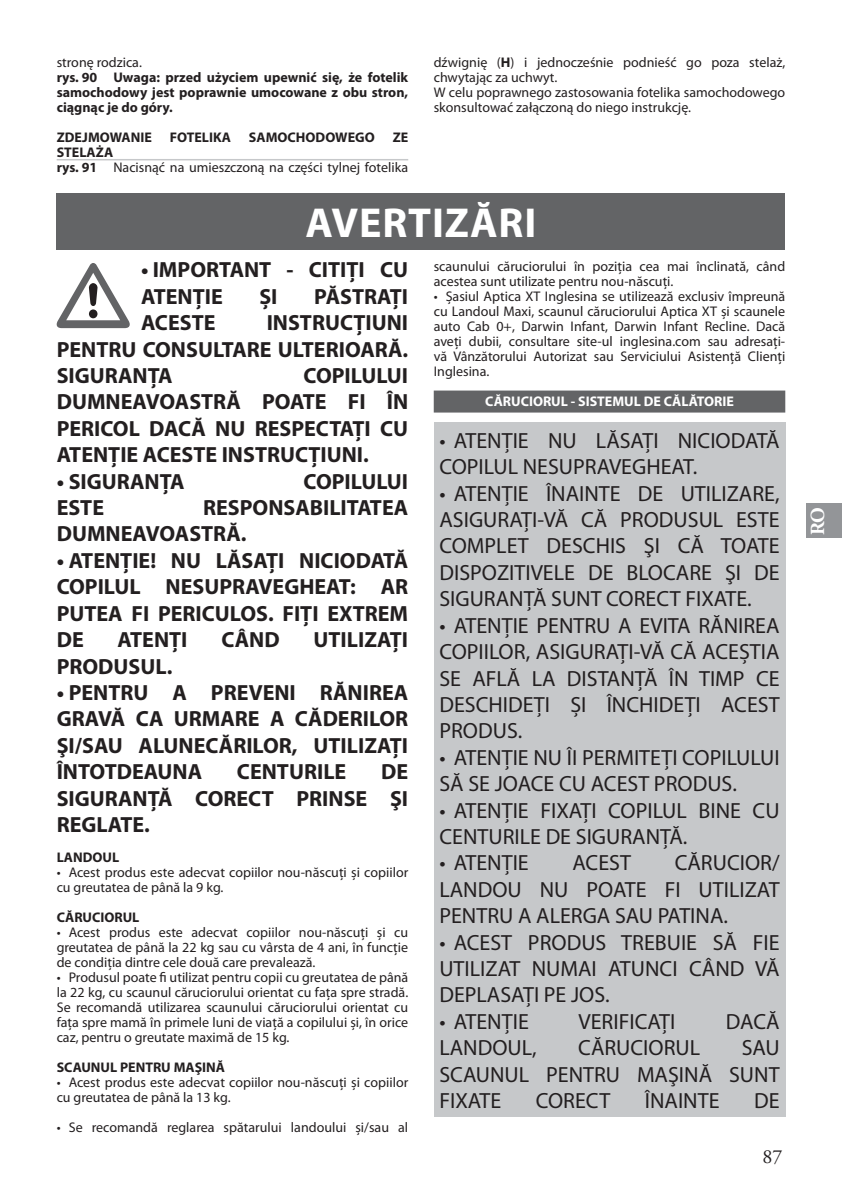
<style>
.page{position:relative;width:842px;height:1191px;background:#fff}
.page>*{position:absolute;margin:0;border:0;box-sizing:border-box;transform-origin:0 0}
.t1{font:700 42px "Myriad Pro";letter-spacing:.02em;color:#fff}
.t2{font:22px/26.4px "Myriad Pro";color:#231f20;text-align:justify}
.t3{font:700 22px/26.4px "Myriad Pro";color:#231f20;text-align:justify}
.t4{font:20px "Adobe Garamond Pro";color:#231f20}
.t5{font:700 20px "Adobe Garamond Pro";color:#fff}
.t6{font:14px/15px "Myriad Pro";color:#231f20}
.t7{font:700 14px/15px "Myriad Pro";color:#231f20;text-align:justify}
.t8{font:700 14px "Myriad Pro";color:#fff}
.s1{font-weight:700}
</style>
<div class="page">
<div style="left:806px;top:504px;width:36px;height:34px;background:#939598"></div>
<hr style="left:57px;top:159px;width:351px;height:1px;background:#c6c8ca">
<div style="left:434px;top:422px;width:351px;height:695px;background:#c6c8ca"></div>
<svg style="left:57px;top:263px;width:73px;height:65px"></svg>
<div style="left:434px;top:390px;width:351px;height:22px;background:#636466"></div>
<div style="left:57px;top:193px;width:728px;height:56px;background:#636466"></div>
<p class="t6" style="left:57px;top:56px;width:87px">stronę rodzica.</p>
<p class="t7" style="left:57px;top:71px;width:353px">rys. 90 Uwaga: przed użyciem upewnić się, że fotelik samochodowy jest poprawnie umocowane z obu stron, ciągnąc je do góry.</p>
<p class="t7" style="left:57px;top:131px;width:97px">ZDEJMOWANIE</p>
<p class="t7" style="left:170px;top:131px;width:63px">FOTELIKA</p>
<p class="t7" style="left:249px;top:131px;width:127px">SAMOCHODOWEGO</p>
<p class="t7" style="left:393px;top:131px;width:17px">ZE</p>
<p class="t6" style="left:57px;top:146px;width:353px"><span class="s1">STELAŻA<br>rys. 91</span> Nacisnąć na umieszczoną na części tylnej fotelika</p>
<p class="t6" style="left:434px;top:56px;width:353px">dźwignię (<span class="s1">H</span>) i jednocześnie podnieść go poza stelaż, chwytając za uchwyt.<br>W celu poprawnego zastosowania fotelika samochodowego skonsultować załączoną do niego instrukcję.</p>
<h1 class="t1" style="left:306px;top:207px;width:232px">AVERTIZĂRI</h1>
<h2 class="t3" style="left:141px;top:258px;width:269px">• IMPORTANT - CITIȚI CU<br>ATENȚIE</h2>
<h2 class="t3" style="left:259px;top:285px;width:20px">ȘI</h2>
<h2 class="t3" style="left:314px;top:285px;width:96px">PĂSTRAȚI</h2>
<h2 class="t3" style="left:57px;top:311px;width:353px;text-indent:210px">INSTRUCȚIUNI PENTRU CONSULTARE ULTERIOARĂ.<br>SIGURANŢA</h2>
<h2 class="t3" style="left:141px;top:311px;width:76px">ACESTE</h2>
<h2 class="t3" style="left:57px;top:364px;width:353px;text-indent:247px">COPILULUI DUMNEAVOASTRĂ POATE FI ÎN PERICOL DACĂ NU RESPECTAŢI CU ATENŢIE ACESTE INSTRUCŢIUNI.</h2>
<h2 class="t3" style="left:57px;top:469px;width:129px">• SIGURANŢA</h2>
<h2 class="t3" style="left:304px;top:469px;width:106px">COPILULUI</h2>
<h2 class="t3" style="left:57px;top:496px;width:49px">ESTE</h2>
<h2 class="t3" style="left:57px;top:496px;width:353px;text-indent:146px">RESPONSABILITATEA<br>DUMNEAVOASTRĂ.</h2>
<h2 class="t3" style="left:57px;top:549px;width:353px">• ATENŢIE! NU LĂSAŢI NICIODATĂ COPILUL NESUPRAVEGHEAT: AR PUTEA FI PERICULOS. FIŢI EXTREM DE</h2>
<h2 class="t3" style="left:118px;top:628px;width:71px">ATENŢI</h2>
<h2 class="t3" style="left:221px;top:628px;width:60px">CÂND</h2>
<h2 class="t3" style="left:314px;top:628px;width:96px">UTILIZAŢI</h2>
<h2 class="t3" style="left:57px;top:654px;width:117px">PRODUSUL.</h2>
<h2 class="t3" style="left:57px;top:681px;width:353px">• PENTRU A PREVENI RĂNIREA GRAVĂ CA URMARE A CĂDERILOR ŞI/SAU ALUNECĂRILOR, UTILIZAŢI ÎNTOTDEAUNA</h2>
<h2 class="t3" style="left:237px;top:760px;width:111px">CENTURILE</h2>
<h2 class="t3" style="left:57px;top:760px;width:353px;text-indent:324px">DE SIGURANŢĂ CORECT PRINSE ŞI REGLATE.</h2>
<p class="t7" style="left:57px;top:850px;width:64px">LANDOUL</p>
<p class="t6" style="left:57px;top:865px;width:353px">• Acest produs este adecvat copiilor nou-născuți și copiilor cu greutatea de până la 9 kg.</p>
<p class="t7" style="left:57px;top:910px;width:84px">CĂRUCIORUL</p>
<p class="t6" style="left:57px;top:925px;width:353px;text-align:justify">• Acest produs este adecvat copiilor nou-născuți și cu greutatea de până la 22 kg sau cu vârsta de 4 ani, în funcție de condiția dintre cele două care prevalează.</p>
<p class="t6" style="left:57px;top:970px;width:353px;text-align:justify">• Produsul poate fi utilizat pentru copii cu greutatea de până la 22 kg, cu scaunul căruciorului orientat cu fața spre stradă.<br>Se recomandă utilizarea scaunului căruciorului orientat cu fața spre mamă în primele luni de viață a copilului și, în orice caz, pentru o greutate maximă de 15 kg.</p>
<p class="t7" style="left:57px;top:1060px;width:170px">SCAUNUL PENTRU MAŞINĂ</p>
<p class="t6" style="left:57px;top:1075px;width:353px">• Acest produs este adecvat copiilor nou-născuți și copiilor cu greutatea de până la 13 kg.</p>
<p class="t6" style="left:57px;top:1120px;width:353px">• Se recomandă reglarea spătarului landoului și/sau al</p>
<p class="t6" style="left:434px;top:260px;width:353px">scaunului căruciorului în poziția cea mai înclinată, când acestea sunt utilizate pentru nou-născuți.</p>
<p class="t6" style="left:434px;top:290px;width:353px;text-align:justify">• Șasiul Aptica XT Inglesina se utilizează exclusiv împreună cu Landoul Maxi, scaunul căruciorului Aptica XT și scaunele auto Cab 0+, Darwin Infant, Darwin Infant Recline. Dacă aveți dubii, consultare site-ul inglesina.com sau adresați&shy;vă Vânzătorului Autorizat sau Serviciului Asistență Clienți Inglesina.</p>
<p class="t8" style="left:485px;top:396px;width:250px">CĂRUCIORUL - SISTEMUL DE CĂLĂTORIE</p>
<h2 class="t2" style="left:439px;top:429px;width:342px">• ATENŢIE NU LĂSAŢI NICIODATĂ<br>COPILUL NESUPRAVEGHEAT.</h2>
<h2 class="t2" style="left:439px;top:481px;width:342px">• ATENŢIE ÎNAINTE DE UTILIZARE, ASIGURAŢI-VĂ CĂ PRODUSUL ESTE COMPLET DESCHIS ŞI CĂ TOATE DISPOZITIVELE DE BLOCARE ŞI DE SIGURANŢĂ SUNT CORECT FIXATE.</h2>
<h2 class="t2" style="left:439px;top:613px;width:342px">• ATENŢIE PENTRU A EVITA RĂNIREA COPIILOR, ASIGURAȚI-VĂ CĂ ACEȘTIA SE AFLĂ LA DISTANȚĂ ÎN TIMP CE DESCHIDEȚI ȘI ÎNCHIDEȚI ACEST PRODUS.</h2>
<h2 class="t2" style="left:439px;top:745px;width:342px">• ATENŢIE NU ÎI PERMITEŢI COPILULUI<br>SĂ SE JOACE CU ACEST PRODUS.</h2>
<h2 class="t2" style="left:439px;top:798px;width:342px">• ATENŢIE FIXAŢI COPILUL BINE CU<br>CENTURILE DE SIGURANŢĂ.</h2>
<h2 class="t2" style="left:439px;top:851px;width:91px">• ATENŢIE</h2>
<h2 class="t2" style="left:572px;top:851px;width:60px">ACEST</h2>
<h2 class="t2" style="left:439px;top:851px;width:342px;text-indent:235px">CĂRUCIOR/ LANDOU NU POATE FI UTILIZAT PENTRU A ALERGA SAU PATINA.</h2>
<h2 class="t2" style="left:439px;top:930px;width:342px">• ACEST PRODUS TREBUIE SĂ FIE UTILIZAT NUMAI ATUNCI CÂND VĂ DEPLASAȚI PE JOS.</h2>
<h2 class="t2" style="left:439px;top:1009px;width:91px">• ATENŢIE</h2>
<h2 class="t2" style="left:578px;top:1009px;width:98px">VERIFICAŢI</h2>
<h2 class="t2" style="left:726px;top:1009px;width:55px">DACĂ</h2>
<h2 class="t2" style="left:439px;top:1036px;width:99px">LANDOUL,</h2>
<h2 class="t2" style="left:578px;top:1036px;width:123px">CĂRUCIORUL</h2>
<h2 class="t2" style="left:439px;top:1036px;width:342px;text-indent:302px">SAU SCAUNUL PENTRU MAŞINĂ SUNT FIXATE</h2>
<h2 class="t2" style="left:536px;top:1089px;width:76px">CORECT</h2>
<h2 class="t2" style="left:645px;top:1089px;width:76px">ÎNAINTE</h2>
<h2 class="t2" style="left:754px;top:1089px;width:27px">DE</h2>
<h3 class="t4" style="left:763px;top:1148px;width:21px">87</h3>
<h3 class="t5" style="left:810px;top:535px;width:30px;rotate:-90deg">RO</h3>
</div>
